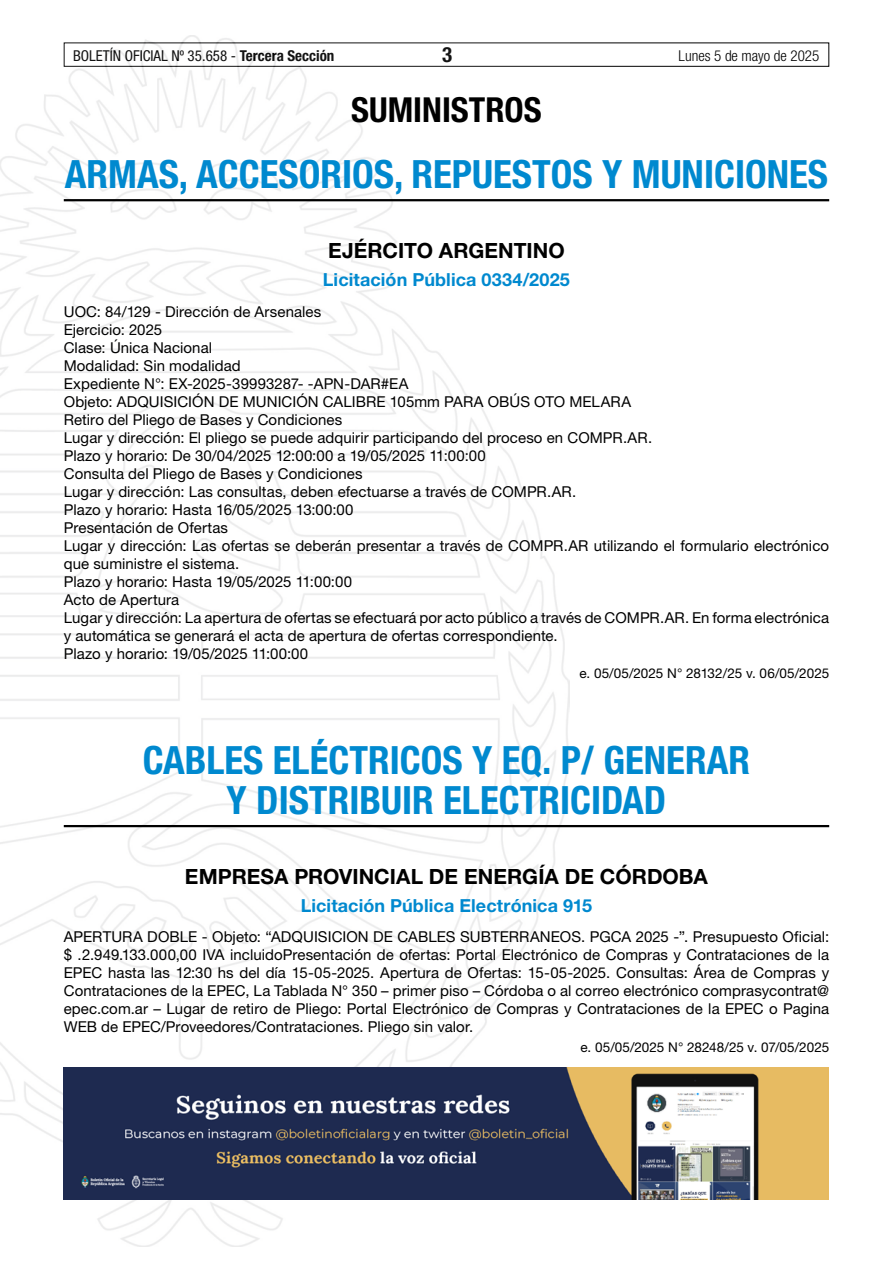
<style>
.page{position:relative;width:893px;height:1263px;background:#fff}
.page>*{position:absolute;margin:0;border:0;box-sizing:border-box;transform-origin:0 0}
.t1{font:700 condensed 39px/40.5px "Helvetica Neue LT Std";color:#0089cf;text-align:center}
.t2{font:700 condensed 34.5px "Helvetica Neue LT Std";color:#000}
.t3{font:700 21px "Helvetica Neue LT Std";color:#000}
.t4{font:700 condensed 21px "Helvetica Neue LT Std";color:#000}
.t5{font:700 18px "Helvetica Neue LT Std";letter-spacing:.005em;color:#0089cf}
.t6{font:15px/18px "Helvetica Neue LT Std";letter-spacing:.005em;color:#000}
.t7{font:condensed 15px "Helvetica Neue LT Std";color:#000}
.t8{font:300 condensed 15px "Helvetica Neue LT Std";color:#000}
.t9{font:13.5px "Helvetica Neue LT Std";letter-spacing:-.005em;color:#000}
.s1{font-weight:700}
</style>
<div class="page">
<div style="left:64px;top:43px;width:765px;height:24px;border:1px solid #000"></div>
<img style="left:0;top:35px;width:569px;height:1211px">
<hr style="left:64px;top:199px;width:765px;height:2px;background:#000">
<hr style="left:64px;top:825px;width:765px;height:2px;background:#000">
<img style="left:63px;top:1067px;width:765px;height:132px">
<p class="t7" style="left:73px;top:47px;width:263px">BOLETÍN OFICIAL Nº 35.658 - <span class="s1">Tercera Sección</span></p>
<h3 class="t4" style="left:442px;top:42px;width:12px">3</h3>
<p class="t8" style="left:679px;top:47px;width:142px">Lunes 5 de mayo de 2025</p>
<h2 class="t2" style="left:351px;top:89px;width:192px">SUMINISTROS</h2>
<h1 class="t1" style="left:65px;top:154px;width:765px">ARMAS, ACCESORIOS, REPUESTOS Y MUNICIONES</h1>
<h3 class="t3" style="left:328px;top:237px;width:238px">EJÉRCITO ARGENTINO</h3>
<p class="t5" style="left:323px;top:268px;width:248px">Licitación Pública 0334/2025</p>
<p class="t6" style="left:64px;top:302px;width:767px">UOC: 84/129 - Dirección de Arsenales<br>Ejercicio: 2025<br>Clase: Única Nacional<br>Modalidad: Sin modalidad<br>Expediente N°: EX-2025-39993287- -APN-DAR#EA<br>Objeto: ADQUISICIÓN DE MUNICIÓN CALIBRE 105mm PARA OBÚS OTO MELARA<br>Retiro del Pliego de Bases y Condiciones<br>Lugar y dirección: El pliego se puede adquirir participando del proceso en COMPR.AR.<br>Plazo y horario: De 30/04/2025 12:00:00 a 19/05/2025 11:00:00<br>Consulta del Pliego de Bases y Condiciones<br>Lugar y dirección: Las consultas, deben efectuarse a través de COMPR.AR.<br>Plazo y horario: Hasta 16/05/2025 13:00:00<br>Presentación de Ofertas<br>Lugar y dirección: Las ofertas se deberán presentar a través de COMPR.AR utilizando el formulario electrónico que suministre el sistema.<br>Plazo y horario: Hasta 19/05/2025 11:00:00<br>Acto de Apertura<br>Lugar y dirección: La apertura de ofertas se efectuará por acto público a través de COMPR.AR. En forma electrónica y automática se generará el acta de apertura de ofertas correspondiente.<br>Plazo y horario: 19/05/2025 11:00:00</p>
<p class="t9" style="left:579px;top:665px;width:251px">e. 05/05/2025 N° 28132/25 v. 06/05/2025</p>
<h1 class="t1" style="left:143px;top:739px;width:609px">CABLES ELÉCTRICOS Y EQ. P/ GENERAR<br>Y DISTRIBUIR ELECTRICIDAD</h1>
<h3 class="t3" style="left:185px;top:863px;width:524px">EMPRESA PROVINCIAL DE ENERGÍA DE CÓRDOBA</h3>
<p class="t5" style="left:301px;top:894px;width:293px">Licitación Pública Electrónica 915</p>
<p class="t6" style="left:64px;top:928px;width:767px;text-align:justify">APERTURA DOBLE - Objeto: “ADQUISICION DE CABLES SUBTERRANEOS. PGCA 2025 -”. Presupuesto Oficial: $ .2.949.133.000,00 IVA incluidoPresentación de ofertas: Portal Electrónico de Compras y Contrataciones de la EPEC hasta las 12:30 hs del día 15-05-2025. Apertura de Ofertas: 15-05-2025. Consultas: Área de Compras y Contrataciones de la EPEC, La Tablada N° 350 – primer piso – Córdoba o al correo electrónico comprasycontrat@ epec.com.ar – Lugar de retiro de Pliego: Portal Electrónico de Compras y Contrataciones de la EPEC o Pagina WEB de EPEC/Proveedores/Contrataciones. Pliego sin valor.</p>
<p class="t9" style="left:580px;top:1039px;width:250px">e. 05/05/2025 N° 28248/25 v. 07/05/2025</p>
</div>
